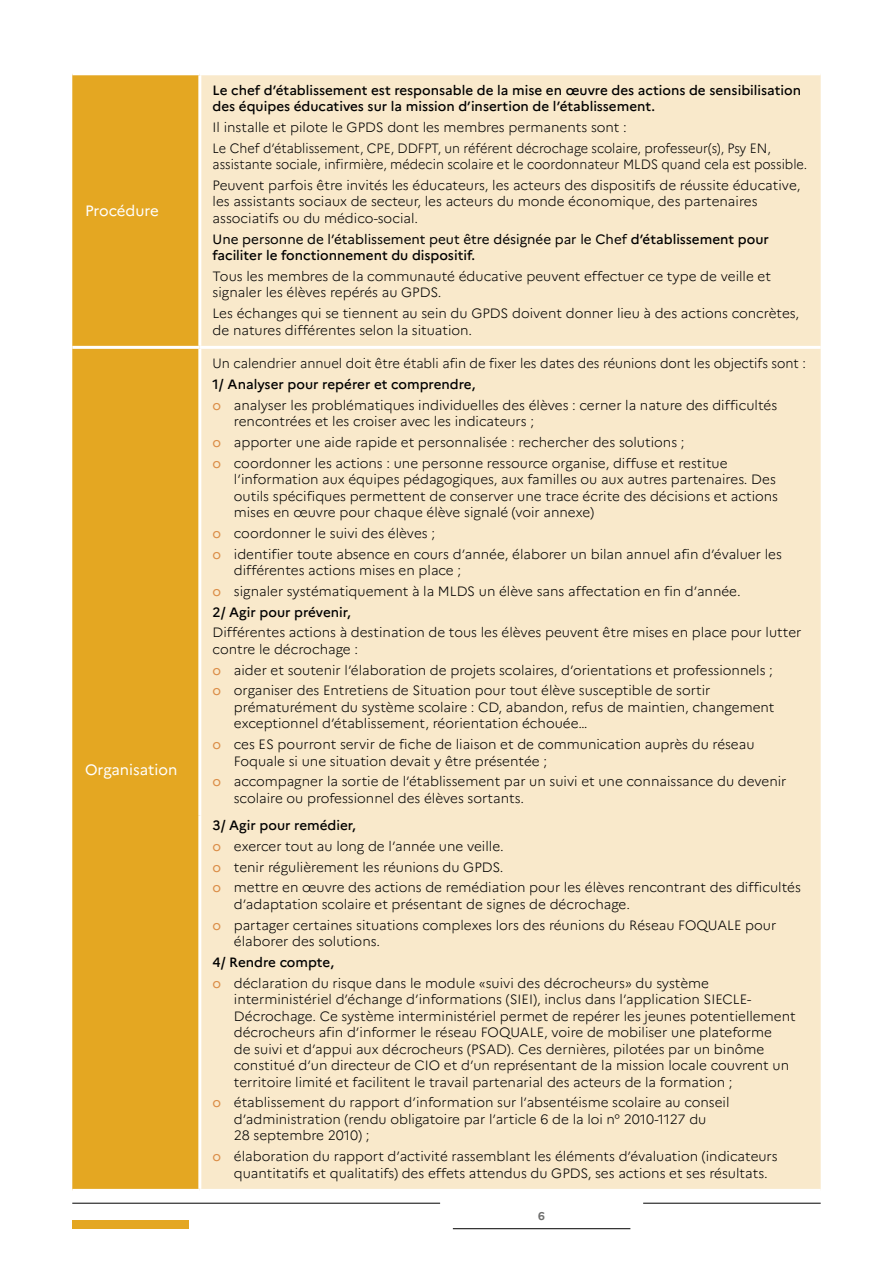
<style>
.page{position:relative;width:893px;height:1263px;background:#fff}
.page>*{position:absolute;margin:0;border:0;box-sizing:border-box;transform-origin:0 0}
.t1{font:15px "Marianne";color:#fff}
.t2{font:300 13.5px/16.5px "Marianne";color:#000}
.t3{font:500 13.5px/16.5px "Marianne";color:#000}
.t4{font:300 13.5px/20.7px "Marianne";color:#000;scale:.94 1}
.t5{font:300 13.5px "Marianne";color:#000;scale:.96 1}
.t6{font:700 11.25px "Marianne";color:#6f6f6e}
.s1{font-weight:400}
.s2{font-weight:500}
.s3{font-weight:400;color:#db8d47}
</style>
<div class="page">
<hr style="left:72px;top:1203px;width:368px;height:1px;background:#000">
<hr style="left:643px;top:1203px;width:178px;height:1px;background:#000">
<hr style="left:453px;top:1228px;width:177px;height:1px;background:#000">
<div style="left:72px;top:1220px;width:117px;height:9px;background:#e4a722"></div>
<div style="left:72px;top:75px;width:126px;height:1114px;background:#e4a722"></div>
<div style="left:201px;top:75px;width:620px;height:1114px;background:#f9e9cb"></div>
<hr style="left:72px;top:346px;width:128px;height:3px;background:#fff">
<hr style="left:200px;top:346px;width:621px;height:3px;background:#fff">
<p class="t1" style="left:85px;top:202px;width:75px">Procédure</p>
<p class="t1" style="left:85px;top:760px;width:94px">Organisation</p>
<p class="t3" style="left:213px;top:81px;width:590px">Le chef d’établissement est responsable de la mise en œuvre des actions de sensibilisation des équipes éducatives sur la mission d’insertion de l’établissement.</p>
<p class="t2" style="left:213px;top:117px;width:560px;line-height:20.7px">Il installe et pilote le GPDS dont les membres permanents sont :<br>Le Chef d’établissement, CPE, DDFPT, un référent décrochage scolaire, professeur(s), Psy EN,</p>
<p class="t4" style="left:213px;top:154px;width:634px">assistante sociale, infirmière, médecin scolaire et le coordonnateur MLDS quand cela est possible.<br>Peuvent parfois être invités les éducateurs, les acteurs des dispositifs de réussite éducative,</p>
<p class="t2" style="left:213px;top:193px;width:546px">les assistants sociaux de secteur, les acteurs du monde économique, des partenaires associatifs ou du médico-social.</p>
<p class="t3" style="left:213px;top:230px;width:558px"><span class="s1">Une personne de l’établissement peut être désignée par le Chef</span> d’établissement pour faciliter le fonctionnement du dispositif.</p>
<p class="t2" style="left:213px;top:268px;width:560px">Tous les membres de la communauté éducative peuvent effectuer ce type de veille et signaler les élèves repérés au GPDS.</p>
<p class="t2" style="left:213px;top:305px;width:588px">Les échanges qui se tiennent au sein du GPDS doivent donner lieu à des actions concrètes, de natures différentes selon la situation.</p>
<p class="t5" style="left:213px;top:355px;width:619px">Un calendrier annuel doit être établi afin de fixer les dates des réunions dont les objectifs sont :</p>
<p class="t2" style="left:213px;top:374px;width:566px;line-height:20.7px"><span class="s2">1/ Analyser pour repérer et comprendre,<br></span><span class="s3">o</span> analyser les problématiques individuelles des élèves : cerner la nature des difficultés</p>
<p class="t2" style="left:213px;top:411px;width:516px;line-height:20.7px;text-indent:21px">rencontrées et les croiser avec les indicateurs ;<br><span class="s3">o</span> apporter une aide rapide et personnalisée : rechercher des solutions ;<br><span class="s3">o</span> coordonner les actions : une personne ressource organise, diffuse et restitue</p>
<p class="t2" style="left:234px;top:471px;width:546px">l’information aux équipes pédagogiques, aux familles ou aux autres partenaires. Des outils spécifiques permettent de conserver une trace écrite des décisions et actions mises en œuvre pour chaque élève signalé (voir annexe)</p>
<p class="t2" style="left:213px;top:523px;width:571px;line-height:20.7px"><span class="s3">o</span> coordonner le suivi des élèves ;<br><span class="s3">o</span> identifier toute absence en cours d’année, élaborer un bilan annuel afin d’évaluer les</p>
<p class="t2" style="left:213px;top:560px;width:530px;line-height:20.7px;text-indent:21px">différentes actions mises en place ;<br><span class="s3">o</span> signaler systématiquement à la MLDS un élève sans affectation en fin d’année.<br><span class="s2">2/ Agir pour prévenir,</span></p>
<p class="t2" style="left:213px;top:624px;width:590px">Différentes actions à destination de tous les élèves peuvent être mises en place pour lutter contre le décrochage :</p>
<p class="t2" style="left:213px;top:659px;width:562px;line-height:20.7px"><span class="s3">o</span> aider et soutenir l’élaboration de projets scolaires, d’orientations et professionnels ; <span class="s3">o</span> organiser des Entretiens de Situation pour tout élève susceptible de sortir</p>
<p class="t2" style="left:234px;top:699px;width:542px">prématurément du système scolaire : CD, abandon, refus de maintien, changement exceptionnel d’établissement, réorientation échouée…</p>
<p class="t2" style="left:234px;top:736px;width:522px;text-indent:-21px"><span class="s3">o</span> ces ES pourront servir de fiche de liaison et de communication auprès du réseau<br>Foquale si une situation devait y être présentée ;</p>
<p class="t2" style="left:234px;top:773px;width:554px;text-indent:-21px"><span class="s3">o</span> accompagner la sortie de l’établissement par un suivi et une connaissance du devenir scolaire ou professionnel des élèves sortants.</p>
<p class="t2" style="left:213px;top:815px;width:590px;line-height:20.7px"><span class="s2">3/ Agir pour remédier,<br></span><span class="s3">o</span> exercer tout au long de l’année une veille.<br><span class="s3">o</span> tenir régulièrement les réunions du GPDS.<br><span class="s3">o</span> mettre en œuvre des actions de remédiation pour les élèves rencontrant des difficultés</p>
<p class="t2" style="left:213px;top:893px;width:565px;line-height:20.7px;text-indent:21px">d’adaptation scolaire et présentant de signes de décrochage.<br><span class="s3">o</span> partager certaines situations complexes lors des réunions du Réseau FOQUALE pour</p>
<p class="t2" style="left:234px;top:933px;width:148px">élaborer des solutions.</p>
<p class="t2" style="left:213px;top:951px;width:498px;line-height:20.7px"><span class="s2">4/ Rendre compte,<br></span><span class="s3">o</span> déclaration du risque dans le module «suivi des décrocheurs» du système</p>
<p class="t2" style="left:234px;top:991px;width:563px">interministériel d’échange d’informations (SIEI), inclus dans l’application SIECLE-Décrochage. Ce système interministériel permet de repérer les jeunes potentiellement décrocheurs afin d’informer le réseau FOQUALE, voire de mobiliser une plateforme<br>de suivi et d’appui aux décrocheurs (PSAD). Ces dernières, pilotées par un binôme constitué d’un directeur de CIO et d’un représentant de la mission locale couvrent un territoire limité et facilitent le travail partenarial des acteurs de la formation ;</p>
<p class="t2" style="left:234px;top:1094px;width:497px;text-indent:-21px"><span class="s3">o</span> établissement du rapport d’information sur l’absentéisme scolaire au conseil d’administration (rendu obligatoire par l’article 6 de la loi n° 2010-1127 du<br>28 septembre 2010) ;</p>
<p class="t2" style="left:234px;top:1148px;width:545px;text-indent:-21px"><span class="s3">o</span> élaboration du rapport d’activité rassemblant les éléments d’évaluation (indicateurs quantitatifs et qualitatifs) des effets attendus du GPDS, ses actions et ses résultats.</p>
<p class="t6" style="left:538px;top:1209px;width:8px">6</p>
</div>
